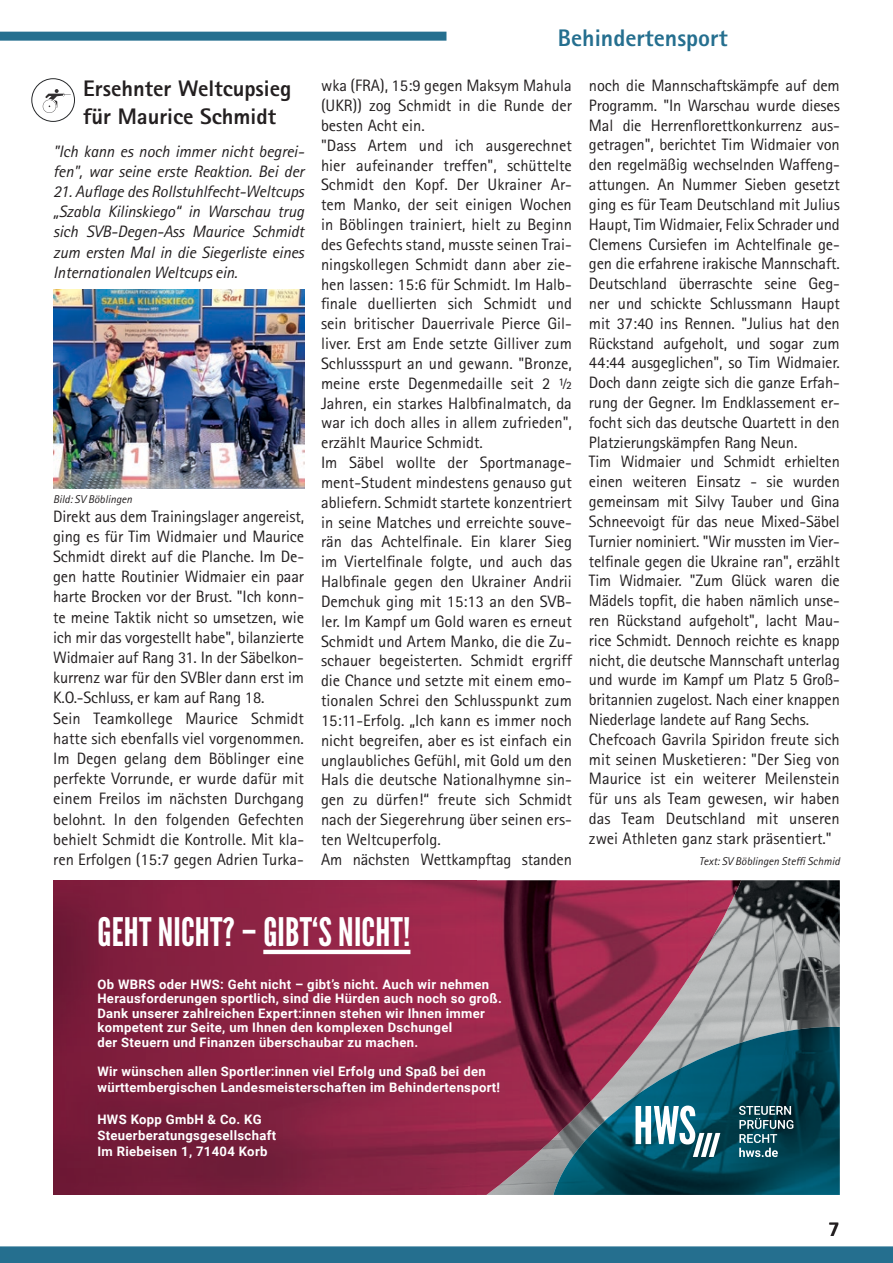
<style>
.page{position:relative;width:893px;height:1263px;background:#fff}
.page>*{position:absolute;margin:0;border:0;box-sizing:border-box;transform-origin:0 0}
.t1{font:39.3px "League Gothic";letter-spacing:.005em;color:#fff}
.t2{font:800 24px "Rotis Sans Serif";color:#256f8f}
.t3{font:800 22.5px/27.5px "Rotis Sans Serif";color:#231f20}
.t4{font:800 21px "Rotis Sans Serif";color:#231f20}
.t5{font:16.5px/19.8px "Rotis Sans Serif";color:#231f20}
.t6{font:italic 16.5px/20.2px "Rotis Sans Serif";letter-spacing:-.01em;color:#231f20}
.t7{font:700 13.05px/14.5px "Roboto";letter-spacing:.025em;color:#fff}
.t8{font:italic 11.25px "Rotis Sans Serif";color:#231f20}
</style>
<div class="page">
<div style="left:0;top:32px;width:446px;height:9px;background:#256f8f"></div>
<div style="left:0;top:1246px;width:893px;height:17px;background:#256f8f"></div>
<img style="left:53px;top:290px;width:251px;height:198px">
<div style="left:32px;top:79px;width:43px;height:43px;border:1px solid #26282a;border-radius:50%"></div>
<svg style="left:43px;top:89px;width:28px;height:24px"></svg>
<img style="left:689px;top:880px;width:151px;height:147px">
<img style="left:583px;top:1027px;width:257px;height:168px">
<img style="left:53px;top:880px;width:423px;height:315px">
<img style="left:476px;top:880px;width:213px;height:210px">
<img style="left:688px;top:880px;width:53px;height:98px">
<img style="left:476px;top:1090px;width:107px;height:105px">
<img style="left:582px;top:1090px;width:20px;height:20px">
<svg style="left:635px;top:1105px;width:85px;height:52px"></svg>
<svg style="left:739px;top:1106px;width:54px;height:51px"></svg>
<hr style="left:263px;top:950px;width:147px;height:4px;background:#fff">
<h3 class="t3" style="left:83px;top:75px;width:210px">Ersehnter Weltcupsieg für Maurice Schmidt</h3>
<p class="t6" style="left:53px;top:141px;width:252px">"Ich kann es noch immer nicht begrei&shy;fen", war seine erste Reaktion. Bei der</p>
<p class="t6" style="left:53px;top:181px;width:252px;text-align:justify">21. Auflage des Rollstuhlfecht-Weltcups „Szabla Kilinskiego“ in Warschau trug sich SVB-Degen-Ass Maurice Schmidt zum ersten Mal in die Siegerliste eines Internationalen Weltcups ein.</p>
<p class="t8" style="left:53px;top:492px;width:80px">Bild: SV Böblingen</p>
<p class="t5" style="left:53px;top:506px;width:252px;line-height:20.2px">Direkt aus dem Trainingslager angereist, ging es für Tim Widmaier und Maurice Schmidt direkt auf die Planche. Im De&shy;gen hatte Routinier Widmaier ein paar harte Brocken vor der Brust. "Ich konn&shy;te meine Taktik nicht so umsetzen, wie ich mir das vorgestellt habe", bilanzierte Widmaier auf Rang 31. In der Säbelkon&shy;kurrenz war für den SVBler dann erst im K.O.-Schluss, er kam auf Rang 18.<br>Sein Teamkollege Maurice Schmidt hatte sich ebenfalls viel vorgenommen.<br>Im Degen gelang dem Böblinger eine perfekte Vorrunde, er wurde dafür mit einem Freilos im nächsten Durchgang belohnt. In den folgenden Gefechten behielt Schmidt die Kontrolle. Mit kla&shy;ren Erfolgen (15:7 gegen Adrien Turka-</p>
<h2 class="t2" style="left:558px;top:22px;width:171px">Behindertensport</h2>
<p class="t5" style="left:321px;top:76px;width:252px">wka (FRA), 15:9 gegen Maksym Mahula (UKR)) zog Schmidt in die Runde der besten Acht ein.<br>"Dass Artem und ich ausgerechnet hier aufeinander treffen", schüttelte Schmidt den Kopf. Der Ukrainer Ar&shy;tem Manko, der seit einigen Wochen in Böblingen trainiert, hielt zu Beginn des Gefechts stand, musste seinen Trai&shy;ningskollegen Schmidt dann aber zie&shy;hen lassen: 15:6 für Schmidt. Im Halb&shy;finale duellierten sich Schmidt und sein britischer Dauerrivale Pierce Gil&shy;liver. Erst am Ende setzte Gilliver zum Schlussspurt an und gewann. "Bronze, meine erste Degenmedaille seit 2 ½ Jahren, ein starkes Halbfinalmatch, da war ich doch alles in allem zufrieden", erzählt Maurice Schmidt.<br>Im Säbel wollte der Sportmanage&shy;ment-Student mindestens genauso gut abliefern. Schmidt startete konzentriert in seine Matches und erreichte souve&shy;rän das Achtelfinale. Ein klarer Sieg im Viertelfinale folgte, und auch das Halbfinale gegen den Ukrainer Andrii Demchuk ging mit 15:13 an den SVB&shy;ler. Im Kampf um Gold waren es erneut Schmidt und Artem Manko, die die Zu&shy;schauer begeisterten. Schmidt ergriff die Chance und setzte mit einem emo&shy;tionalen Schrei den Schlusspunkt zum 15:11-Erfolg. „Ich kann es immer noch nicht begreifen, aber es ist einfach ein unglaubliches Gefühl, mit Gold um den Hals die deutsche Nationalhymne sin&shy;gen zu dürfen!“ freute sich Schmidt nach der Siegerehrung über seinen ers&shy;ten Weltcuperfolg.<br>Am nächsten Wettkampftag standen</p>
<p class="t5" style="left:589px;top:75px;width:252px">noch die Mannschaftskämpfe auf dem Programm. "In Warschau wurde dieses Mal die Herrenflorettkonkurrenz aus&shy;getragen", berichtet Tim Widmaier von den regelmäßig wechselnden Waffeng&shy;attungen. An Nummer Sieben gesetzt ging es für Team Deutschland mit Julius Haupt, Tim Widmaier, Felix Schrader und Clemens Cursiefen im Achtelfinale ge&shy;gen die erfahrene irakische Mannschaft.<br>Deutschland überraschte seine Geg&shy;ner und schickte Schlussmann Haupt mit 37:40 ins Rennen. "Julius hat den Rückstand aufgeholt, und sogar zum 44:44 ausgeglichen", so Tim Widmaier.<br>Doch dann zeigte sich die ganze Erfah&shy;rung der Gegner. Im Endklassement er&shy;focht sich das deutsche Quartett in den Platzierungskämpfen Rang Neun.<br>Tim Widmaier und Schmidt erhielten einen weiteren Einsatz - sie wurden gemeinsam mit Silvy Tauber und Gina Schneevoigt für das neue Mixed-Säbel Turnier nominiert. "Wir mussten im Vier&shy;telfinale gegen die Ukraine ran", erzählt Tim Widmaier. "Zum Glück waren die Mädels topfit, die haben nämlich unse&shy;ren Rückstand aufgeholt", lacht Mau&shy;rice Schmidt. Dennoch reichte es knapp nicht, die deutsche Mannschaft unterlag und wurde im Kampf um Platz 5 Groß&shy;britannien zugelost. Nach einer knappen Niederlage landete auf Rang Sechs.<br>Chefcoach Gavrila Spiridon freute sich mit seinen Musketieren: "Der Sieg von Maurice ist ein weiterer Meilenstein für uns als Team gewesen, wir haben das Team Deutschland mit unseren zwei Athleten ganz stark präsentiert."</p>
<p class="t8" style="left:699px;top:854px;width:142px">Text: SV Böblingen Steffi Schmid</p>
<h1 class="t1" style="left:97px;top:909px;width:314px">GEHT NICHT? – GIBT‘S NICHT!</h1>
<p class="t7" style="left:97px;top:976px;width:406px">Ob WBRS oder HWS: Geht nicht – gibt’s nicht. Auch wir nehmen Herausforderungen sportlich, sind die Hürden auch noch so groß.<br>Dank unserer zahlreichen Expert:innen stehen wir Ihnen immer kompetent zur Seite, um Ihnen den komplexen Dschungel<br>der Steuern und Finanzen überschaubar zu machen.</p>
<p class="t7" style="left:97px;top:1062px;width:404px;line-height:16px">Wir wünschen allen Sportler:innen viel Erfolg und Spaß bei den württembergischen Landesmeisterschaften im Behindertensport!</p>
<p class="t7" style="left:97px;top:1110px;width:180px;line-height:16px">HWS Kopp GmbH &amp; Co. KG<br>Steuerberatungsgesellschaft<br>Im Riebeisen 1, 71404 Korb</p>
<p class="t4" style="left:828px;top:1216px;width:13px">7</p>
</div>
